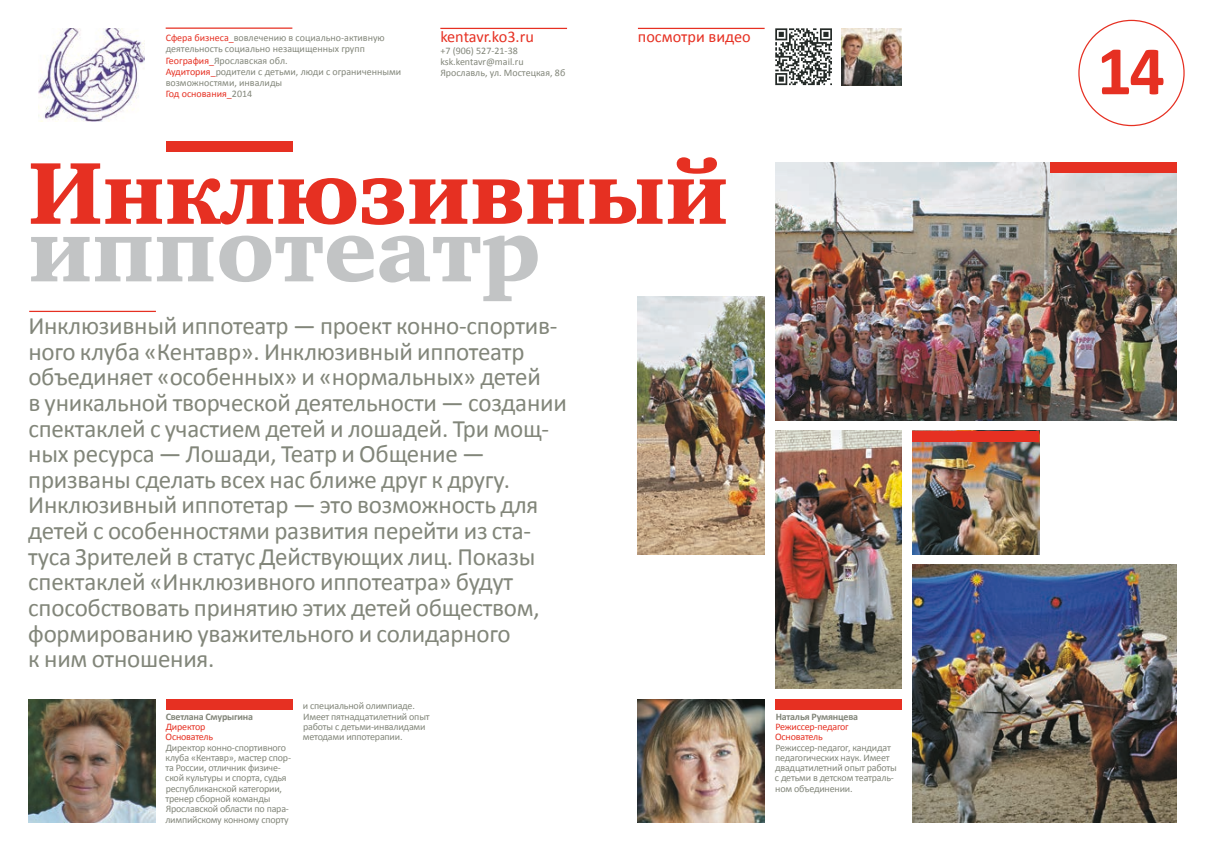
<style>
.page{position:relative;width:1205px;height:851px;background:#fff}
.page>*{position:absolute;margin:0;border:0;box-sizing:border-box;transform-origin:0 0}
.t1{font:900 90px "Charter C";color:#e63022}
.t2{font:900 90px "Charter C";color:#c2c4c5}
.t3{font:700 70px "Calibri";color:#e63022}
.t4{font:25px/25.6px "Calibri";letter-spacing:-.01em;color:#82867a}
.t5{font:16.25px "Calibri";color:#e63022}
.t6{font:10px/10.2px "Calibri";letter-spacing:-.02em;color:#82867a}
.t7{font:10px/11.2px "Calibri";color:#82867a}
.t8{font:10px/10.2px "Calibri";letter-spacing:-.02em;color:#e63022}
.t9{font:700 10px "Calibri";letter-spacing:-.02em;color:#82867a}
.s1{color:#e63022}
</style>
<div class="page">
<img style="left:912px;top:441px;width:127px;height:113px">
<img style="left:912px;top:565px;width:264px;height:257px">
<img style="left:775px;top:162px;width:401px;height:258px">
<hr style="left:440px;top:28px;width:127px;height:1px;background:#e63022">
<img style="left:39px;top:28px;width:106px;height:93px">
<hr style="left:166px;top:28px;width:126px;height:1px;background:#e63022">
<div style="left:166px;top:141px;width:126px;height:11px;background:#e63022"></div>
<div style="left:912px;top:431px;width:127px;height:10px;background:#e63022"></div>
<div style="left:1050px;top:162px;width:126px;height:11px;background:#e63022"></div>
<hr style="left:638px;top:28px;width:126px;height:1px;background:#e63022">
<img style="left:842px;top:28px;width:60px;height:57px">
<img style="left:28px;top:699px;width:127px;height:123px">
<img style="left:638px;top:699px;width:126px;height:123px">
<div style="left:166px;top:699px;width:126px;height:10px;background:#e63022"></div>
<div style="left:775px;top:699px;width:127px;height:10px;background:#e63022"></div>
<svg style="left:775px;top:28px;width:57px;height:57px"></svg>
<img style="left:638px;top:296px;width:126px;height:258px">
<img style="left:775px;top:431px;width:127px;height:257px">
<hr style="left:29px;top:311px;width:127px;height:1px;background:#e63022">
<p class="t7" style="left:166px;top:32px;width:237px"><span class="s1">Сфера бизнеса_</span>вовлечению в социально-активную деятельность социально незащищенных групп <span class="s1">География_</span>Ярославская обл.<br><span class="s1">Аудитория_</span>родители с детьми, люди с ограниченными возможностями, инвалиды<br><span class="s1">Год основания_</span>2014</p>
<p class="t5" style="left:440px;top:27px;width:95px">kentavr.ko3.ru</p>
<p class="t7" style="left:440px;top:45px;width:126px">+7 (906) 527-21-38 ksk.kentavr@mail.ru<br>Ярославль, ул. Мостецкая, 8б</p>
<p class="t5" style="left:638px;top:27px;width:114px">посмотри видео</p>
<h1 class="t1" style="left:28px;top:143px;width:701px">Инклюзивный</h1>
<h1 class="t2" style="left:28px;top:201px;width:514px">иппотеатр</h1>
<p class="t4" style="left:28px;top:313px;width:540px">Инклюзивный иппотеатр — проект конно-спортив&shy;ного клуба «Кентавр». Инклюзивный иппотеатр объединяет «особенных» и «нормальных» детей<br>в уникальной творческой деятельности — создании спектаклей с участием детей и лошадей. Три мощ&shy;ных ресурса — Лошади, Театр и Общение — призваны сделать всех нас ближе друг к другу.<br>Инклюзивный иппотетар — это возможность для детей с особенностями развития перейти из ста&shy;туса Зрителей в статус Действующих лиц. Показы спектаклей «Инклюзивного иппотеатра» будут способствовать принятию этих детей обществом, формированию уважительного и солидарного<br>к ним отношения.</p>
<p class="t9" style="left:166px;top:709px;width:89px">Светлана Смурыгина</p>
<p class="t8" style="left:166px;top:721px;width:49px">Директор<br>Основатель</p>
<p class="t6" style="left:165px;top:742px;width:127px">Директор конно-спортивного клуба «Кентавр», мастер спор&shy;та России, отличник физиче&shy;ской культуры и спорта, судья республиканской категории, тренер сборной команды<br>Ярославской области по пара&shy;лимпийскому конному спорту</p>
<p class="t6" style="left:303px;top:701px;width:128px">и специальной олимпиаде.<br>Имеет пятнадцатилетний опыт работы с детьми-инвалидами методами иппотерапии.</p>
<p class="t9" style="left:776px;top:709px;width:84px">Наталья Румянцева</p>
<p class="t8" style="left:775px;top:721px;width:75px">Режиссер-педагог<br>Основатель</p>
<p class="t6" style="left:775px;top:742px;width:124px">Режиссер-педагог, кандидат педагогических наук. Имеет двадцатилетний опыт работы с детьми в детском театраль&shy;ном объединении.</p>
<h2 class="t3" style="left:1097px;top:26px;width:70px">14</h2>
</div>
